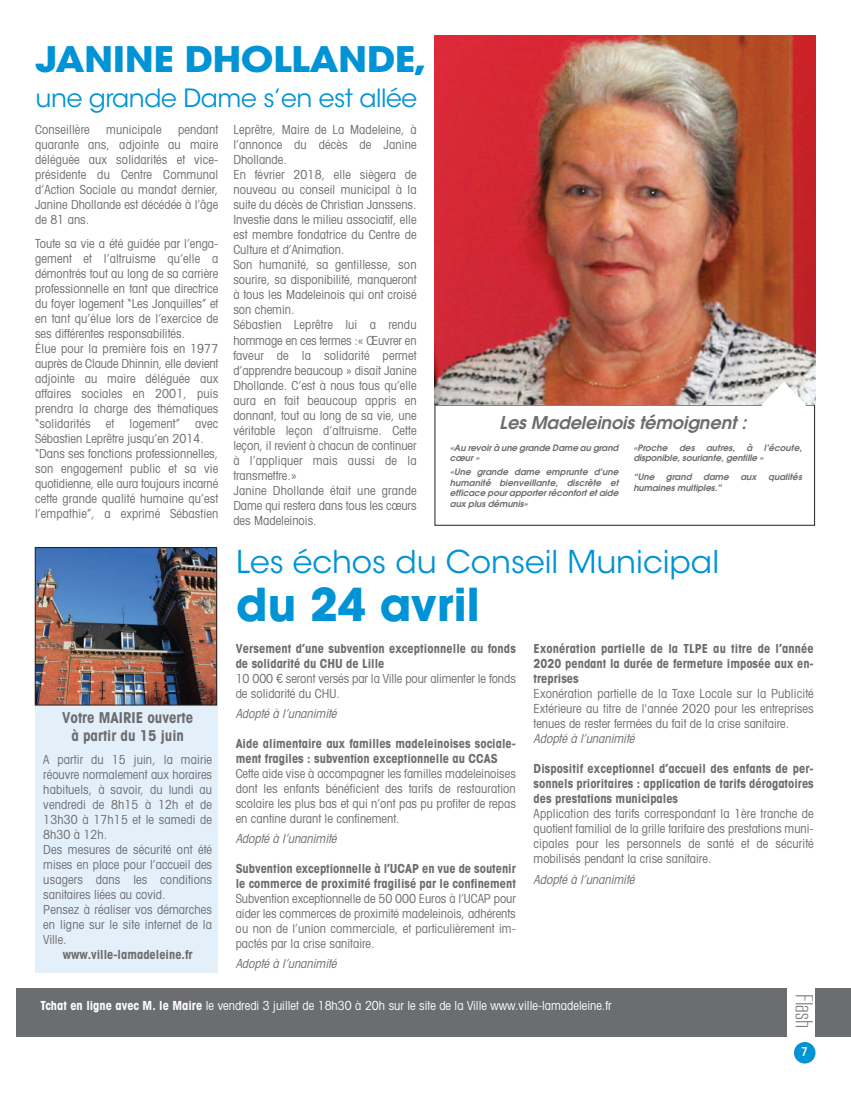
<style>
.page{position:relative;width:851px;height:1099px;background:#fff}
.page>*{position:absolute;margin:0;border:0;box-sizing:border-box;transform-origin:0 0}
.t1{font:700 45px "ITC Avant Garde Std";color:#0093d5}
.t2{font:700 35px "ITC Avant Garde Std";letter-spacing:-.015em;color:#0093d5;scale:1.1 1}
.t3{font:31.25px "ITC Avant Garde Std";color:#0093d5}
.t4{font:25px "ITC Avant Garde Std";letter-spacing:-.015em;color:#0093d5}
.t5{font:300 24.5px "RB No 2";color:#6c6d70}
.t6{font:italic 600 17.5px "Avant Garde LT";color:#6c6d70}
.t7{font:700 condensed 15px/18px "Avant Garde LT";color:#6c6d70;text-align:center}
.t8{font:condensed 12.5px/15px "Avant Garde LT";color:#6c6d70;text-align:justify}
.t9{font:700 condensed 12.5px/15px "Avant Garde LT";color:#6c6d70}
.t10{font:condensed 12.5px "Avant Garde LT";color:#fff}
.t11{font:italic condensed 12.5px "Avant Garde LT";color:#6c6d70}
.t12{font:600 condensed 12px "ITC Avant Garde Std";color:#fff}
.t13{font:italic 600 8.75px/10.5px "Avant Garde LT";color:#6c6d70}
.s1{font-size:37.5px}
.s2{font-weight:700}
</style>
<div class="page">
<div style="left:793px;top:1041px;width:22px;height:22px;background:#0093d5;border-radius:50%"></div>
<img style="left:434px;top:35px;width:381px;height:370px">
<div style="left:35px;top:549px;width:182px;height:423px;background:#e4f0f9"></div>
<img style="left:37px;top:549px;width:178px;height:154px">
<div style="left:35px;top:547px;width:182px;height:158px;border:1px solid #231f20"></div>
<svg style="left:761px;top:382px;width:45px;height:24px"></svg>
<div style="left:16px;top:988px;width:834px;height:48px;background:#6c6d70"></div>
<div style="left:787px;top:983px;width:27px;height:55px;background:#fff"></div>
<h2 class="t2" style="left:35px;top:46px;width:358px">JANINE DHOLLANDE<span class="s1">,</span></h2>
<h3 class="t4" style="left:36px;top:88px;width:383px">une grande Dame s’en est allée</h3>
<p class="t8" style="left:35px;top:124px;width:56px">Conseillère</p>
<p class="t8" style="left:106px;top:124px;width:57px">municipale</p>
<p class="t8" style="left:35px;top:124px;width:185px;text-indent:143px">pendant quarante ans, adjointe au maire déléguée aux solidarités et vice&shy;présidente du Centre Communal d’Action Sociale au mandat dernier, Janine Dhollande est décédée à l’âge de 81 ans.</p>
<p class="t8" style="left:35px;top:237px;width:185px;text-align:left">Toute sa vie a été guidée par l’enga&shy;gement et l’altruisme qu’elle a démontrés tout au long de sa carrière professionnelle en tant que directrice du foyer logement “Les Jonquilles” et en tant qu’élue lors de l’exercice de ses différentes responsabilités.<br>Élue pour la première fois en 1977 auprès de Claude Dhinnin, elle devient adjointe au maire déléguée aux affaires sociales en 2001, puis prendra la charge des thématiques “solidarités et logement” avec Sébastien Leprêtre jusqu’en 2014. “Dans ses fonctions professionnelles, son engagement public et sa vie quotidienne, elle aura toujours incarné cette grande qualité humaine qu’est l’empathie”, a exprimé Sébastien</p>
<p class="t8" style="left:233px;top:124px;width:185px;text-align:left">Leprêtre, Maire de La Madeleine, à l’annonce du décès de Janine<br>Dhollande.<br>En février 2018, elle siègera de nouveau au conseil municipal à la suite du décès de Christian Janssens.<br>Investie dans le milieu associatif, elle est membre fondatrice du Centre de<br>Culture et d’Animation.<br>Son humanité, sa gentillesse, son sourire, sa disponibilité, manqueront à tous les Madeleinois qui ont croisé son chemin.<br>Sébastien Leprêtre lui a rendu hommage en ces termes :« Œuvrer en faveur de la solidarité permet d’apprendre beaucoup » disait Janine<br>Dhollande. C’est à nous tous qu’elle aura en fait beaucoup appris en donnant, tout au long de sa vie, une véritable leçon d’altruisme. Cette leçon, il revient à chacun de continuer à l’appliquer mais aussi de la transmettre.»<br>Janine Dhollande était une grande<br>Dame qui restera dans tous les cœurs des Madeleinois.</p>
<h3 class="t6" style="left:499px;top:416px;width:248px">Les Madeleinois témoignent :</h3>
<p class="t13" style="left:450px;top:443px;width:170px">«Au revoir à une grande Dame au grand cœur »</p>
<p class="t13" style="left:450px;top:467px;width:170px;text-align:justify">«Une grande dame emprunte d’une humanité bienveillante, discrète et efficace pour apporter réconfort et aide aux plus démunis»</p>
<p class="t13" style="left:633px;top:443px;width:36px">«Proche</p>
<p class="t13" style="left:679px;top:443px;width:17px">des</p>
<p class="t13" style="left:706px;top:443px;width:30px">autres,</p>
<p class="t13" style="left:746px;top:443px;width:7px">à</p>
<p class="t13" style="left:763px;top:443px;width:39px">l’écoute,</p>
<p class="t13" style="left:633px;top:449px;width:132px;line-height:19.2px">disponible, souriante, gentille » “Une</p>
<p class="t13" style="left:665px;top:472px;width:27px">grand</p>
<p class="t13" style="left:703px;top:472px;width:27px">dame</p>
<p class="t13" style="left:740px;top:472px;width:18px">aux</p>
<p class="t13" style="left:768px;top:472px;width:35px">qualités</p>
<p class="t13" style="left:633px;top:483px;width:90px">humaines multiples.”</p>
<p class="t7" style="left:62px;top:709px;width:132px">Votre MAIRIE ouverte à partir du 15 juin</p>
<p class="t8" style="left:43px;top:752px;width:170px;text-align:left">A partir du 15 juin, la mairie réouvre normalement aux horaires habituels, à savoir, du lundi au vendredi de 8h15 à 12h et de<br>13h30 à 17h15 et le samedi de<br>8h30 à 12h.<br>Des mesures de sécurité ont été mises en place pour l’accueil des usagers dans les conditions sanitaires liées au covid.<br>Pensez à réaliser vos démarches en ligne sur le site internet de la<br>Ville.</p>
<p class="t9" style="left:63px;top:947px;width:131px">www.ville-lamadeleine.fr</p>
<h3 class="t3" style="left:236px;top:549px;width:484px">Les échos du Conseil Municipal</h3>
<h1 class="t1" style="left:236px;top:587px;width:245px">du 24 avril</h1>
<p class="t9" style="left:236px;top:641px;width:282px">Versement d’une subvention exceptionnelle au fonds de solidarité du CHU de Lille</p>
<p class="t8" style="left:236px;top:671px;width:282px">10 000 € seront versés par la Ville pour alimenter le fonds de solidarité du CHU.</p>
<p class="t11" style="left:236px;top:708px;width:105px">Adopté à l’unanimité</p>
<p class="t9" style="left:236px;top:736px;width:282px">Aide alimentaire aux familles madeleinoises sociale&shy;ment fragiles : subvention exceptionnelle au CCAS</p>
<p class="t8" style="left:236px;top:766px;width:282px">Cette aide vise à accompagner les familles madeleinoises dont les enfants bénéficient des tarifs de restauration scolaire les plus bas et qui n’ont pas pu profiter de repas en cantine durant le confinement.</p>
<p class="t11" style="left:236px;top:833px;width:105px">Adopté à l’unanimité</p>
<p class="t9" style="left:236px;top:861px;width:282px">Subvention exceptionnelle à l’UCAP en vue de soutenir le commerce de proximité fragilisé par le confinement</p>
<p class="t8" style="left:235px;top:891px;width:282px">Subvention exceptionnelle de 50 000 Euros à l’UCAP pour aider les commerces de proximité madeleinois, adhérents ou non de l’union commerciale, et particulièrement im&shy;pactés par la crise sanitaire.</p>
<p class="t11" style="left:236px;top:958px;width:105px">Adopté à l’unanimité</p>
<p class="t9" style="left:533px;top:641px;width:282px;text-align:justify">Exonération partielle de la TLPE au titre de l’année 2020 pendant la durée de fermeture imposée aux en&shy;treprises</p>
<p class="t8" style="left:533px;top:686px;width:282px">Exonération partielle de la Taxe Locale sur la Publicité Extérieure au titre de l'année 2020 pour les entreprises tenues de rester fermées du fait de la crise sanitaire.</p>
<p class="t11" style="left:533px;top:733px;width:105px">Adopté à l’unanimité</p>
<p class="t9" style="left:533px;top:761px;width:282px;text-align:justify">Dispositif exceptionnel d’accueil des enfants de per&shy;sonnels prioritaires : application de tarifs dérogatoires des prestations municipales</p>
<p class="t8" style="left:533px;top:806px;width:282px">Application des tarifs correspondant la 1ère tranche de quotient familial de la grille tarifaire des prestations muni&shy;cipales pour les personnels de santé et de sécurité mobilisés pendant la crise sanitaire.</p>
<p class="t11" style="left:533px;top:874px;width:105px">Adopté à l’unanimité</p>
<p class="t10" style="left:40px;top:1000px;width:572px"><span class="s2">Tchat en ligne avec M. le Maire</span> le vendredi 3 juillet de 18h30 à 20h sur le site de la Ville www.ville-lamadeleine.fr</p>
<h3 class="t5" style="left:813px;top:994px;width:35px;rotate:90deg">flash</h3>
<p class="t12" style="left:801px;top:1047px;width:8px">7</p>
</div>
